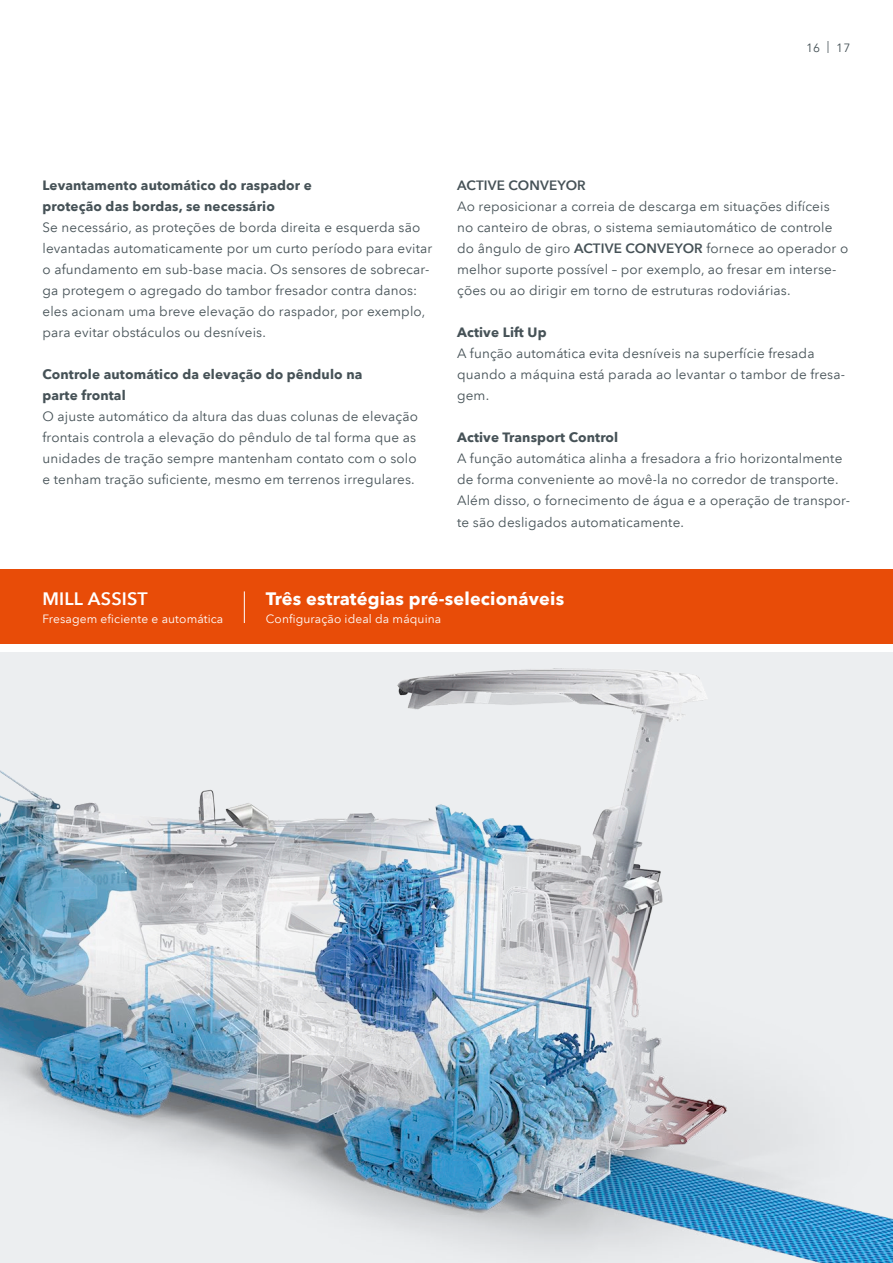
<style>
.page{position:relative;width:893px;height:1263px;background:#fff}
.page>*{position:absolute;margin:0;border:0;box-sizing:border-box;transform-origin:0 0}
.t1{font:700 18px "Avenir Next LT Pro";letter-spacing:.01em;color:#fff}
.t2{font:600 18px "Avenir Next LT Pro";letter-spacing:.01em;color:#fff}
.t3{font:13.5px/21px "Avenir Next LT Pro";letter-spacing:.01em;color:#465257}
.t4{font:700 13.5px/21px "Avenir Next LT Pro";letter-spacing:.01em;color:#465257}
.t5{font:600 13.5px "Avenir Next LT Pro";letter-spacing:.01em;color:#465257}
.t6{font:12px "Avenir Next LT Pro";letter-spacing:.01em;color:#fff}
.t7{font:12px "Avenir Next LT Pro";color:#465257}
.s1{font-weight:600}
</style>
<div class="page">
<img style="left:0;top:569px;width:893px;height:694px">
<div style="left:0;top:570px;width:893px;height:74px;background:#e84c08"></div>
<hr style="left:244px;top:591px;width:1px;height:32px;background:#fff">
<p class="t7" style="left:806px;top:40px;width:46px">16 | 17</p>
<p class="t4" style="left:43px;top:175px;width:271px">Levantamento automático do raspador e proteção das bordas, se necessário</p>
<p class="t3" style="left:43px;top:217px;width:391px">Se necessário, as proteções de borda direita e esquerda são levantadas automaticamente por um curto período para evitar o afundamento em sub-base macia. Os sensores de sobrecar&shy;ga protegem o agregado do tambor fresador contra danos: eles acionam uma breve elevação do raspador, por exemplo, para evitar obstáculos ou desníveis.</p>
<p class="t4" style="left:43px;top:364px;width:321px">Controle automático da elevação do pêndulo na parte frontal</p>
<p class="t3" style="left:43px;top:406px;width:377px">O ajuste automático da altura das duas colunas de elevação frontais controla a elevação do pêndulo de tal forma que as unidades de tração sempre mantenham contato com o solo e tenham tração suficiente, mesmo em terrenos irregulares.</p>
<p class="t5" style="left:457px;top:177px;width:130px">ACTIVE CONVEYOR</p>
<p class="t3" style="left:457px;top:196px;width:393px">Ao reposicionar a correia de descarga em situações difíceis no canteiro de obras, o sistema semiautomático de controle do ângulo de giro <span class="s1">ACTIVE CONVEYOR</span> fornece ao operador o melhor suporte possível – por exemplo, ao fresar em interse&shy;ções ou ao dirigir em torno de estruturas rodoviárias.</p>
<p class="t4" style="left:457px;top:322px;width:91px">Active Lift Up</p>
<p class="t3" style="left:457px;top:343px;width:389px">A função automática evita desníveis na superfície fresada quando a máquina está parada ao levantar o tambor de fresa&shy;gem.</p>
<p class="t4" style="left:457px;top:427px;width:163px">Active Transport Control</p>
<p class="t3" style="left:457px;top:448px;width:395px">A função automática alinha a fresadora a frio horizontalmente de forma conveniente ao movê-la no corredor de transporte.<br>Além disso, o fornecimento de água e a operação de transpor&shy;te são desligados automaticamente.</p>
<h1 class="t2" style="left:43px;top:587px;width:107px">MILL ASSIST</h1>
<p class="t6" style="left:43px;top:611px;width:182px">Fresagem eficiente e automática</p>
<h1 class="t1" style="left:266px;top:587px;width:300px">Três estratégias pré-selecionáveis</h1>
<p class="t6" style="left:266px;top:611px;width:177px">Configuração ideal da máquina</p>
</div>
